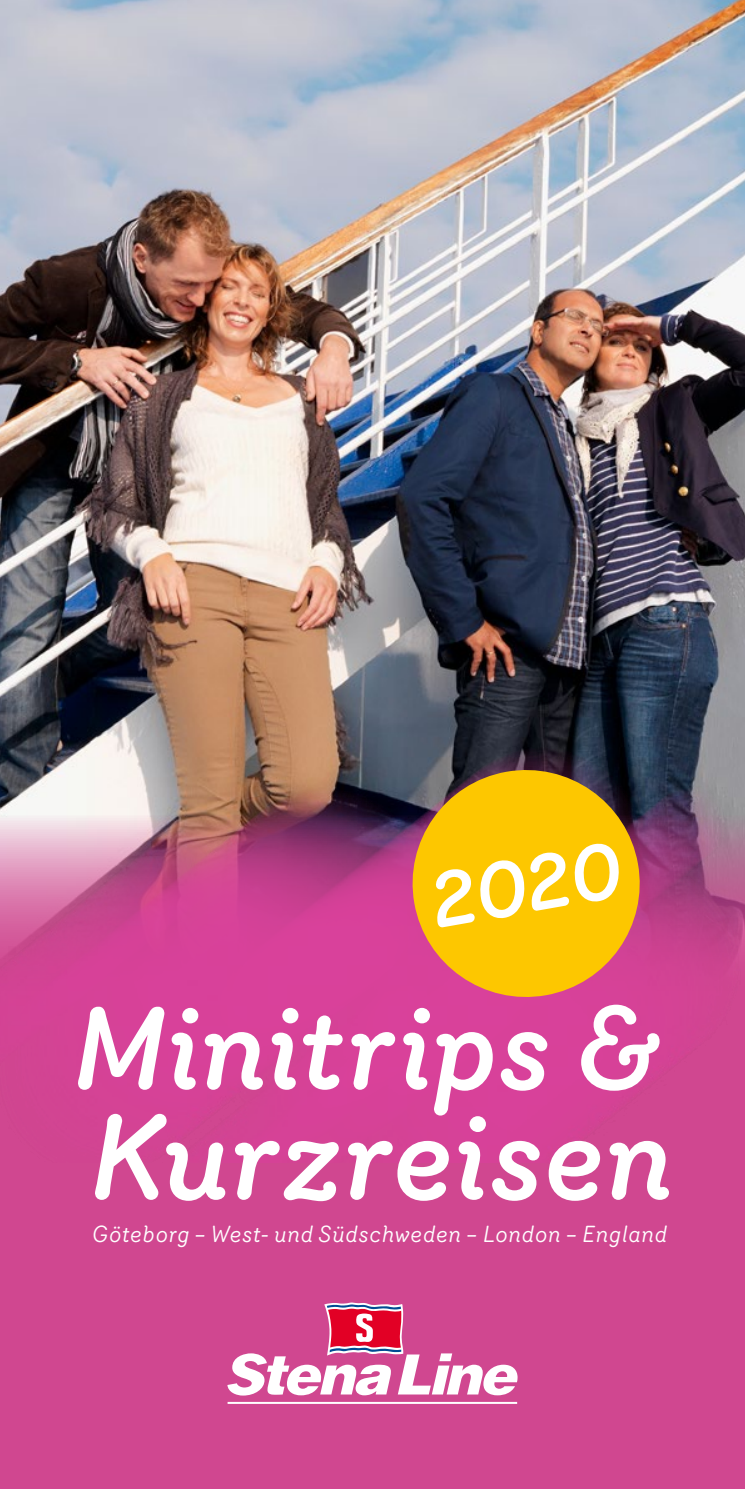
<style>
.page{position:relative;width:745px;height:1489px;background:#fff}
.page>*{position:absolute;margin:0;border:0;box-sizing:border-box;transform-origin:0 0}
.t1{font:italic 500 117.5px "Router";letter-spacing:-.015em;color:#fff}
.t2{font:italic 500 115px "Router";letter-spacing:-.015em;color:#fff}
.t3{font:italic 500 80px "Router";color:#fff}
.t4{font:italic 22.75px "Router";letter-spacing:.01em;color:#fff}
</style>
<div class="page">
<img style="left:0;top:0;width:744px;height:651px">
<div style="left:0;top:1092px;width:744px;height:396px;background:#d04790"></div>
<img style="left:0;top:651px;width:744px;height:441px">
<svg style="left:403px;top:760px;width:245px;height:246px;fill:#fdc700"></svg>
<hr style="left:227px;top:1401px;width:290px;height:2px;background:#fff">
<svg style="left:227px;top:1302px;width:290px;height:93px"></svg>
<h3 class="t3" style="left:419px;top:841px;width:196px;rotate:-10deg">2020</h3>
<h2 class="t2" style="left:71px;top:961px;width:589px">Minitrips &amp;</h2>
<h1 class="t1" style="left:88px;top:1068px;width:587px">Kurzreisen</h1>
<p class="t4" style="left:92px;top:1217px;width:576px">Göteborg – West- und Südschweden – London – England</p>
</div>
